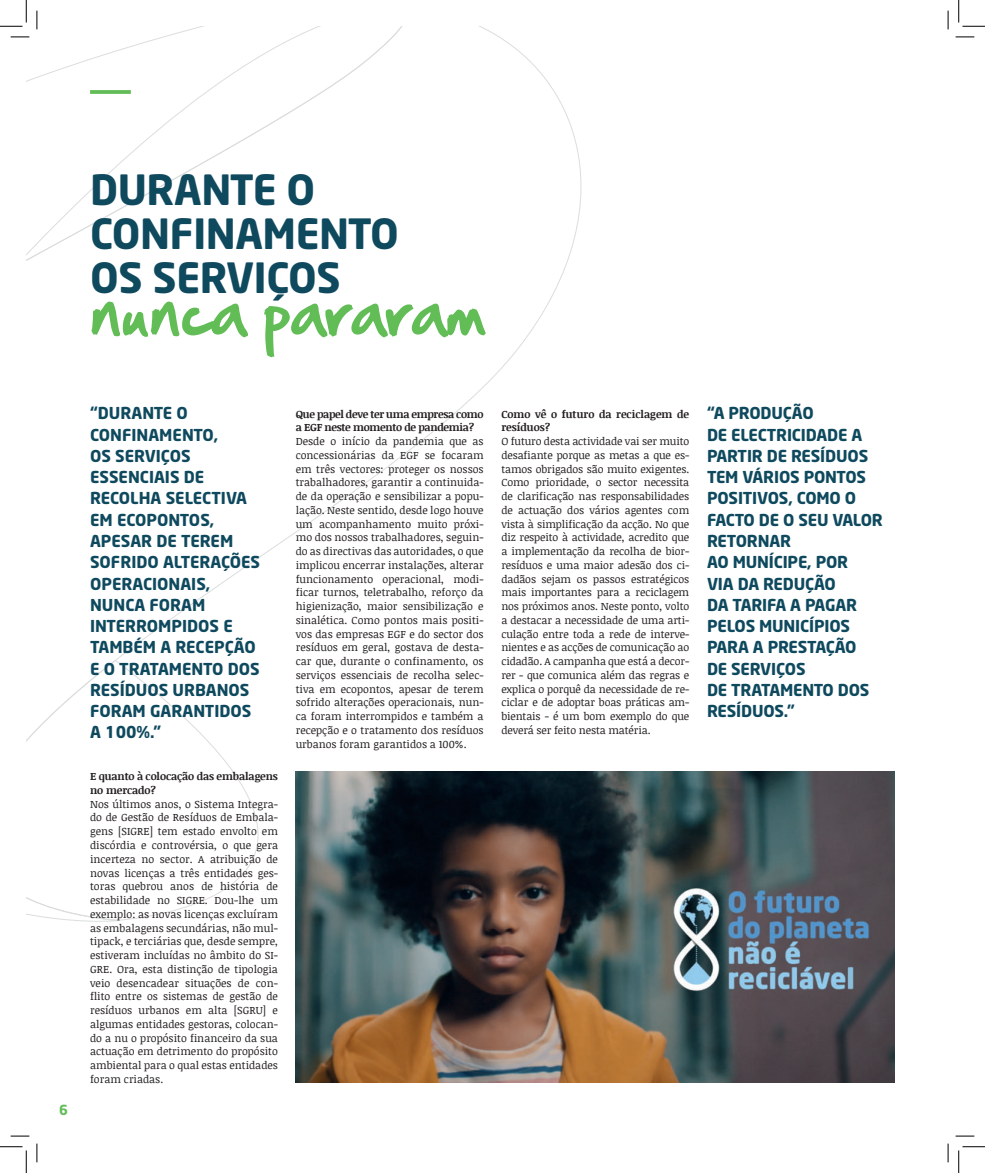
<style>
.page{position:relative;width:985px;height:1173px;background:#fff}
.page>*{position:absolute;margin:0;border:0;box-sizing:border-box;transform-origin:0 0}
.t1{font:57.5px "Hand Of Sean";color:#62bd57}
.t2{font:700 41.12px/43.6px "Neo Sans";letter-spacing:-.01em;color:#0e495e}
.t3{font:700 16.25px/21.2px "Neo Sans";letter-spacing:-.01em;color:#0e495e}
.t4{font:700 13.75px "Neo Sans";color:#62bd57}
.t5{font:10.75px/13.8px "Noticia Text";color:#231f20;text-align:justify}
.t6{font:700 10.75px/13.8px "Noticia Text";letter-spacing:-.01em;color:#231f20}
.t7{font:700 10.75px/13.8px "Noticia Text";letter-spacing:-.03em;color:#231f20}
</style>
<div class="page">
<svg style="left:26px;top:26px;width:556px;height:914px"></svg>
<img style="left:296px;top:771px;width:598px;height:311px">
<svg style="left:90px;top:90px;width:41px;height:4px"></svg>
<svg style="left:11px;top:36px;width:18px;height:2px"></svg>
<svg style="left:955px;top:36px;width:19px;height:2px"></svg>
<svg style="left:11px;top:1135px;width:18px;height:1px"></svg>
<svg style="left:955px;top:1135px;width:19px;height:1px"></svg>
<svg style="left:36px;top:11px;width:2px;height:18px"></svg>
<svg style="left:36px;top:1143px;width:2px;height:19px"></svg>
<svg style="left:947px;top:11px;width:1px;height:18px"></svg>
<svg style="left:947px;top:1143px;width:1px;height:19px"></svg>
<svg style="left:0;top:0;width:27px;height:27px"></svg>
<svg style="left:0;top:1146px;width:27px;height:26px"></svg>
<svg style="left:958px;top:0;width:26px;height:27px"></svg>
<svg style="left:958px;top:1146px;width:26px;height:26px"></svg>
<p class="t4" style="left:59px;top:1100px;width:10px">6</p>
<h2 class="t2" style="left:90px;top:167px;width:306px">DURANTE O<br>CONFINAMENTO<br>OS SERVIÇOS</h2>
<h1 class="t1" style="left:90px;top:260px;width:398px">nunca pararam</h1>
<p class="t3" style="left:90px;top:402px;width:172px">“DURANTE O<br>CONFINAMENTO,<br>OS SERVIÇOS<br>ESSENCIAIS DE<br>RECOLHA SELECTIVA<br>EM ECOPONTOS,<br>APESAR DE TEREM<br>SOFRIDO ALTERAÇÕES<br>OPERACIONAIS,<br>NUNCA FORAM<br>INTERROMPIDOS E<br>TAMBÉM A RECEPÇÃO<br>E O TRATAMENTO DOS<br>RESÍDUOS URBANOS<br>FORAM GARANTIDOS<br>A 100%.”</p>
<p class="t6" style="left:90px;top:769px;width:189px">E quanto à colocação das embalagens no mercado?</p>
<p class="t5" style="left:90px;top:796px;width:189px">Nos últimos anos, o Sistema Integra&shy;do de Gestão de Resíduos de Embala&shy;gens [SIGRE] tem estado envolto em discórdia e controvérsia, o que gera incerteza no sector. A atribuição de novas licenças a três entidades ges&shy;toras quebrou anos de história de estabilidade no SIGRE. Dou-lhe um exemplo: as novas licenças excluíram as embalagens secundárias, não mul&shy;tipack, e terciárias que, desde sempre, estiveram incluídas no âmbito do SI-GRE. Ora, esta distinção de tipologia veio desencadear situações de con&shy;flito entre os sistemas de gestão de resíduos urbanos em alta [SGRU] e algumas entidades gestoras, colocan&shy;do a nu o propósito financeiro da sua actuação em detrimento do propósito ambiental para o qual estas entidades foram criadas.</p>
<p class="t7" style="left:296px;top:406px;width:189px">Que papel deve ter uma empresa como a EGF neste momento de pandemia?</p>
<p class="t5" style="left:296px;top:434px;width:189px">Desde o início da pandemia que as concessionárias da EGF se focaram em três vectores: proteger os nossos trabalhadores, garantir a continuida&shy;de da operação e sensibilizar a popu&shy;lação. Neste sentido, desde logo houve um acompanhamento muito próxi&shy;mo dos nossos trabalhadores, seguin&shy;do as directivas das autoridades, o que implicou encerrar instalações, alterar funcionamento operacional, modi&shy;ficar turnos, teletrabalho, reforço da higienização, maior sensibilização e sinalética. Como pontos mais positi&shy;vos das empresas EGF e do sector dos resíduos em geral, gostava de desta&shy;car que, durante o confinamento, os serviços essenciais de recolha selec&shy;tiva em ecopontos, apesar de terem sofrido alterações operacionais, nun&shy;ca foram interrompidos e também a recepção e o tratamento dos resíduos urbanos foram garantidos a 100%.</p>
<p class="t6" style="left:501px;top:406px;width:189px">Como vê o futuro da reciclagem de resíduos?</p>
<p class="t5" style="left:501px;top:434px;width:189px">O futuro desta actividade vai ser muito desafiante porque as metas a que es&shy;tamos obrigados são muito exigentes.<br>Como prioridade, o sector necessita de clarificação nas responsabilidades de actuação dos vários agentes com vista à simplificação da acção. No que diz respeito à actividade, acredito que a implementação da recolha de bior&shy;resíduos e uma maior adesão dos ci&shy;dadãos sejam os passos estratégicos mais importantes para a reciclagem nos próximos anos. Neste ponto, volto a destacar a necessidade de uma arti&shy;culação entre toda a rede de interve&shy;nientes e as acções de comunicação ao cidadão. A campanha que está a decor&shy;rer - que comunica além das regras e explica o porquê da necessidade de re&shy;ciclar e de adoptar boas práticas am&shy;bientais - é um bom exemplo do que deverá ser feito nesta matéria.</p>
<p class="t3" style="left:707px;top:402px;width:177px">“A PRODUÇÃO<br>DE ELECTRICIDADE A<br>PARTIR DE RESÍDUOS<br>TEM VÁRIOS PONTOS<br>POSITIVOS, COMO O<br>FACTO DE O SEU VALOR<br>RETORNAR<br>AO MUNÍCIPE, POR<br>VIA DA REDUÇÃO<br>DA TARIFA A PAGAR<br>PELOS MUNICÍPIOS<br>PARA A PRESTAÇÃO<br>DE SERVIÇOS<br>DE TRATAMENTO DOS<br>RESÍDUOS.”</p>
</div>
